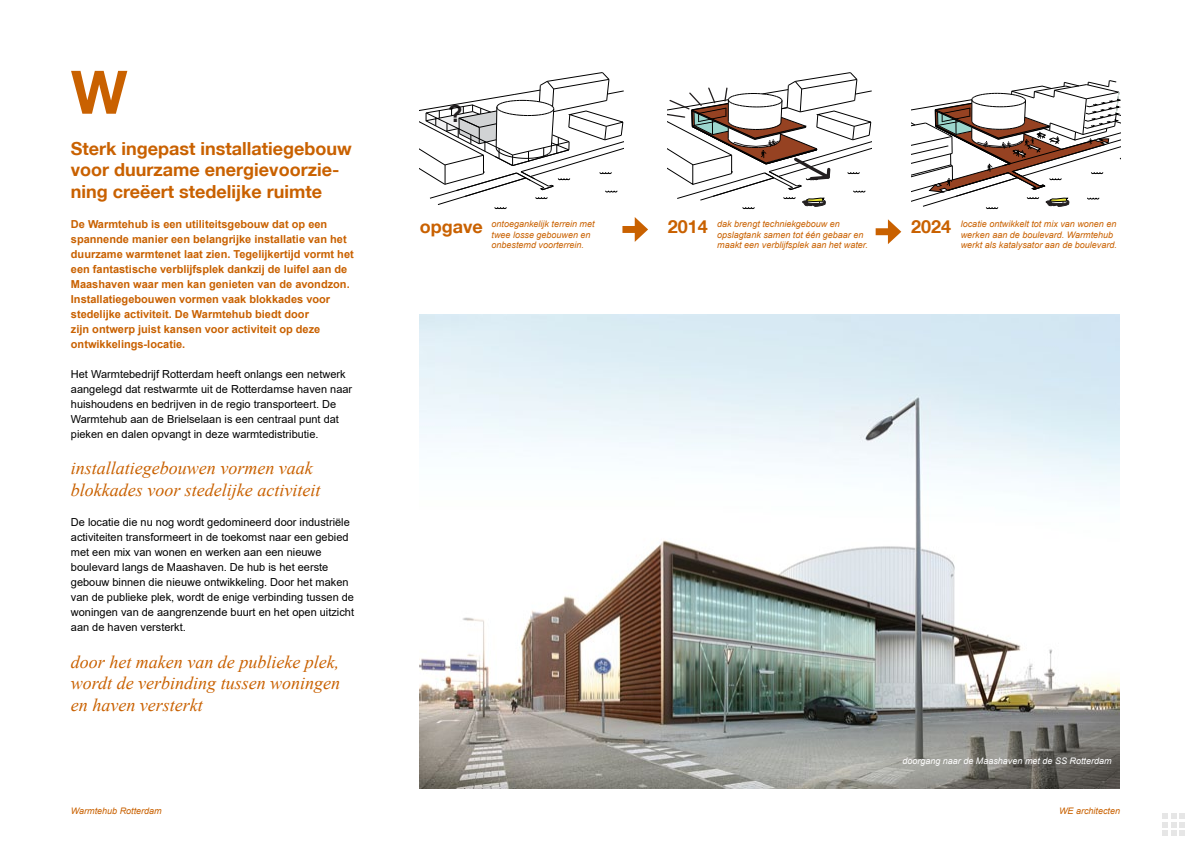
<style>
.page{position:relative;width:1191px;height:842px;background:#fff}
.page>*{position:absolute;margin:0;border:0;box-sizing:border-box;transform-origin:0 0}
.t1{font:700 60px "Helvetica Neue LT";color:#c96100}
.t2{font:700 23.5px "Arial";color:#231f20}
.t3{font:italic 18px/21.6px "Times New Roman";color:#c96100}
.t4{font:700 18px/21.6px "Helvetica Neue LT";color:#c96100}
.t5{font:11px/15px "Arial";color:#000}
.t6{font:700 11px/15px "Arial";color:#c96100}
.t7{font:italic 9px/10.8px "Arial";color:#c96100}
.t8{font:italic 9px "Arial";color:#fff}
</style>
<div class="page">
<svg style="left:420px;top:72px;width:203px;height:137px"></svg>
<svg style="left:667px;top:72px;width:204px;height:137px"></svg>
<svg style="left:911px;top:80px;width:209px;height:130px"></svg>
<img style="left:419px;top:315px;width:700px;height:473px">
<div style="left:875px;top:228px;width:18px;height:7px;background:#c96100"></div>
<svg style="left:888px;top:219px;width:13px;height:25px"></svg>
<div style="left:622px;top:226px;width:18px;height:7px;background:#c96100"></div>
<svg style="left:635px;top:217px;width:13px;height:25px"></svg>
<svg style="left:1162px;top:814px;width:23px;height:22px"></svg>
<p class="t1" style="left:71px;top:55px;width:58px">W</p>
<p class="t4" style="left:71px;top:137px;width:282px">Sterk ingepast installatiegebouw voor duurzame energievoorzie&shy;ning creëert stedelijke ruimte</p>
<p class="t6" style="left:71px;top:217px;width:284px">De Warmtehub is een utiliteitsgebouw dat op een spannende manier een belangrijke installatie van het duurzame warmtenet laat zien. Tegelijkertijd vormt het een fantastische verblijfsplek dankzij de luifel aan de Maashaven waar men kan genieten van de avondzon.<br>Installatiegebouwen vormen vaak blokkades voor stedelijke activiteit. De Warmtehub biedt door<br>zijn ontwerp juist kansen voor activiteit op deze ontwikkelings-locatie.</p>
<p class="t5" style="left:71px;top:366px;width:283px">Het Warmtebedrijf Rotterdam heeft onlangs een netwerk aangelegd dat restwarmte uit de Rotterdamse haven naar huishoudens en bedrijven in de regio transporteert. De Warmtehub aan de Brielselaan is een centraal punt dat pieken en dalen opvangt in deze warmtedistributie.</p>
<p class="t3" style="left:71px;top:457px;width:251px">installatiegebouwen vormen vaak blokkades voor stedelijke activiteit</p>
<p class="t5" style="left:71px;top:515px;width:285px">De locatie die nu nog wordt gedomineerd door industriële activiteiten transformeert in de toekomst naar een gebied met een mix van wonen en werken aan een nieuwe boulevard langs de Maashaven. De hub is het eerste gebouw binnen die nieuwe ontwikkeling. Door het maken van de publieke plek, wordt de enige verbinding tussen de woningen van de aangrenzende buurt en het open uitzicht aan de haven versterkt.</p>
<p class="t3" style="left:71px;top:650px;width:271px;text-align:justify">door het maken van de publieke plek, wordt de verbinding tussen woningen en haven versterkt</p>
<p class="t2" style="left:448px;top:98px;width:16px">?</p>
<p class="t4" style="left:420px;top:215px;width:65px">opgave</p>
<p class="t4" style="left:667px;top:215px;width:42px">2014</p>
<p class="t4" style="left:911px;top:215px;width:42px">2024</p>
<p class="t7" style="left:491px;top:218px;width:105px">ontoegankelijk terrein met twee losse gebouwen en onbestemd voorterrein.</p>
<p class="t7" style="left:717px;top:218px;width:152px">dak brengt techniekgebouw en opslagtank samen tot één gebaar en maakt een verblijfsplek aan het water.</p>
<p class="t7" style="left:960px;top:218px;width:158px">locatie ontwikkelt tot mix van wonen en werken aan de boulevard. Warmtehub werkt als katalysator aan de boulevard.</p>
<p class="t8" style="left:902px;top:754px;width:211px">doorgang naar de Maashaven met de SS Rotterdam</p>
<p class="t7" style="left:71px;top:805px;width:92px">Warmtehub Rotterdam</p>
<p class="t7" style="left:1059px;top:805px;width:63px">WE architecten</p>
</div>
